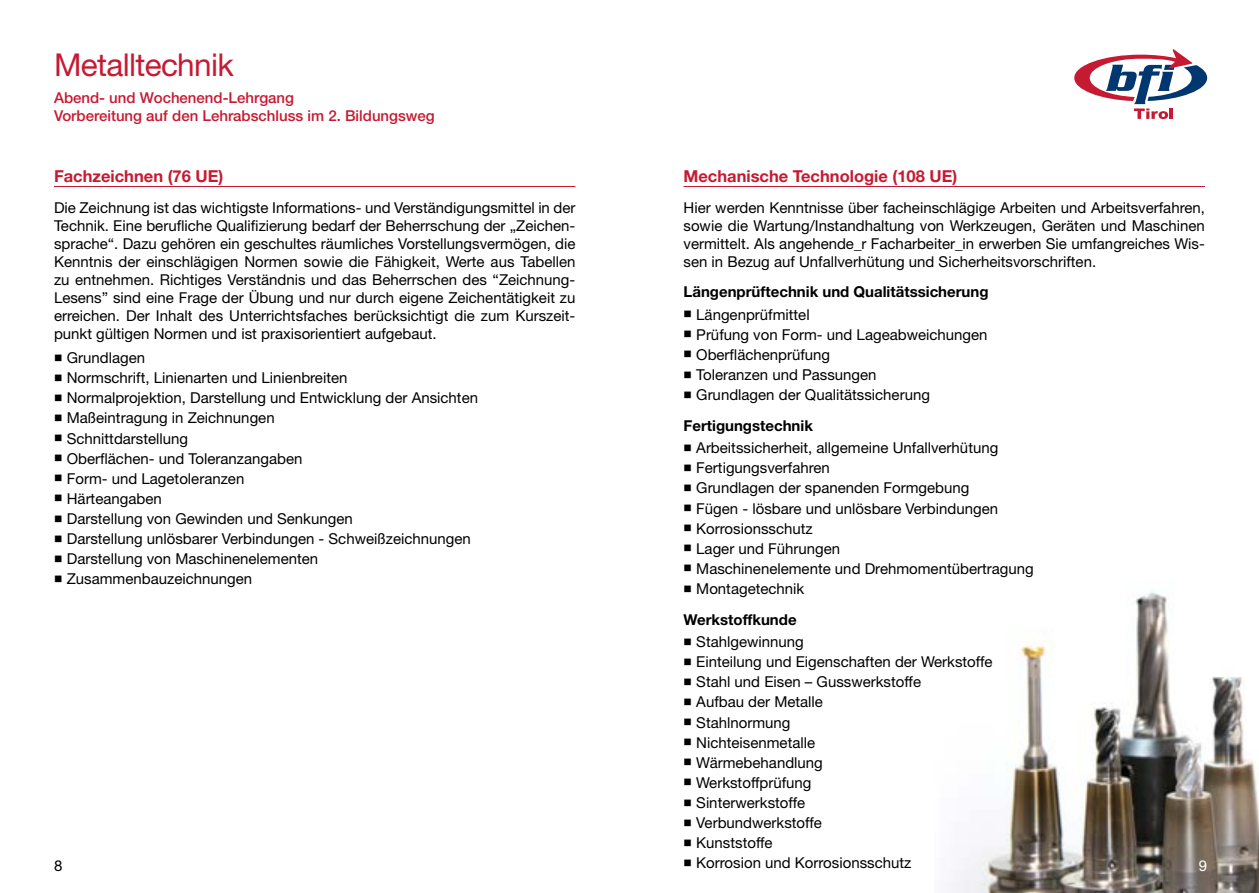
<style>
.page{position:relative;width:1259px;height:893px;background:#fff}
.page>*{position:absolute;margin:0;border:0;box-sizing:border-box;transform-origin:0 0}
.t1{font:31.5px "Helvetica Neue LT Std";letter-spacing:-.02em;color:#c61a32}
.t2{font:700 16.5px "Helvetica Neue LT Std";color:#c61a32}
.t3{font:15px/20.1px "Helvetica Neue LT Std";color:#000}
.t4{font:500 15px/18px "Helvetica Neue LT Std";color:#c61a32}
.t5{font:700 15px "Helvetica Neue LT Std";color:#000}
.t6{font:15px "Helvetica Neue LT Std";color:#fff}
</style>
<div class="page">
<svg style="left:1074px;top:49px;width:133px;height:70px"></svg>
<hr style="left:1169px;top:108px;width:4px;height:11px;background:#c61a32">
<img style="left:950px;top:590px;width:309px;height:303px">
<hr style="left:54px;top:186px;width:521px;height:1px;background:#c61a32">
<hr style="left:683px;top:186px;width:522px;height:1px;background:#c61a32">
<h1 class="t1" style="left:54px;top:47px;width:181px">Metalltechnik</h1>
<p class="t4" style="left:54px;top:89px;width:382px">Abend- und Wochenend-Lehrgang<br>Vorbereitung auf den Lehrabschluss im 2. Bildungsweg</p>
<p class="t2" style="left:54px;top:166px;width:171px">Fachzeichnen (76 UE)</p>
<p class="t3" style="left:54px;top:198px;width:523px;line-height:18px;text-align:justify">Die Zeichnung ist das wichtigste Informations- und Verständigungsmittel in der Technik. Eine berufliche Qualifizierung bedarf der Beherrschung der „Zeichen&shy;sprache“. Dazu gehören ein geschultes räumliches Vorstellungsvermögen, die Kenntnis der einschlägigen Normen sowie die Fähigkeit, Werte aus Tabellen zu entnehmen. Richtiges Verständnis und das Beherrschen des “Zeichnung-Lesens” sind eine Frage der Übung und nur durch eigene Zeichentätigkeit zu erreichen. Der Inhalt des Unterrichtsfaches berücksichtigt die zum Kurszeit&shy;punkt gültigen Normen und ist praxisorientiert aufgebaut.</p>
<p class="t3" style="left:67px;top:347px;width:413px">Grundlagen<br>Normschrift, Linienarten und Linienbreiten<br>Normalprojektion, Darstellung und Entwicklung der Ansichten Maßeintragung in Zeichnungen<br>Schnittdarstellung<br>Oberflächen- und Toleranzangaben<br>Form- und Lagetoleranzen<br>Härteangaben<br>Darstellung von Gewinden und Senkungen<br>Darstellung unlösbarer Verbindungen - Schweißzeichnungen Darstellung von Maschinenelementen Zusammenbauzeichnungen</p>
<p class="t3" style="left:54px;top:855px;width:10px">8</p>
<p class="t2" style="left:683px;top:166px;width:275px">Mechanische Technologie (108 UE)</p>
<p class="t3" style="left:683px;top:198px;width:523px;line-height:18px;text-align:justify">Hier werden Kenntnisse über facheinschlägige Arbeiten und Arbeitsverfahren, sowie die Wartung/Instandhaltung von Werkzeugen, Geräten und Maschinen vermittelt. Als angehende_r Facharbeiter_in erwerben Sie umfangreiches Wis&shy;sen in Bezug auf Unfallverhütung und Sicherheitsvorschriften.</p>
<p class="t5" style="left:683px;top:283px;width:306px">Längenprüftechnik und Qualitätssicherung</p>
<p class="t3" style="left:696px;top:304px;width:293px">Längenprüfmittel<br>Prüfung von Form- und Lageabweichungen<br>Oberflächenprüfung<br>Toleranzen und Passungen<br>Grundlagen der Qualitätssicherung</p>
<p class="t5" style="left:683px;top:416px;width:131px">Fertigungstechnik</p>
<p class="t3" style="left:696px;top:438px;width:339px">Arbeitssicherheit, allgemeine Unfallverhütung<br>Fertigungsverfahren<br>Grundlagen der spanenden Formgebung<br>Fügen - lösbare und unlösbare Verbindungen<br>Korrosionsschutz<br>Lager und Führungen<br>Maschinenelemente und Drehmomentübertragung<br>Montagetechnik</p>
<p class="t5" style="left:683px;top:610px;width:115px">Werkstoffkunde</p>
<p class="t3" style="left:696px;top:631px;width:298px">Stahlgewinnung<br>Einteilung und Eigenschaften der Werkstoffe<br>Stahl und Eisen – Gusswerkstoffe<br>Aufbau der Metalle<br>Stahlnormung<br>Nichteisenmetalle<br>Wärmebehandlung<br>Werkstoffprüfung<br>Sinterwerkstoffe<br>Verbundwerkstoffe<br>Kunststoffe<br>Korrosion und Korrosionsschutz</p>
<p class="t6" style="left:1198px;top:857px;width:10px">9</p>
</div>
